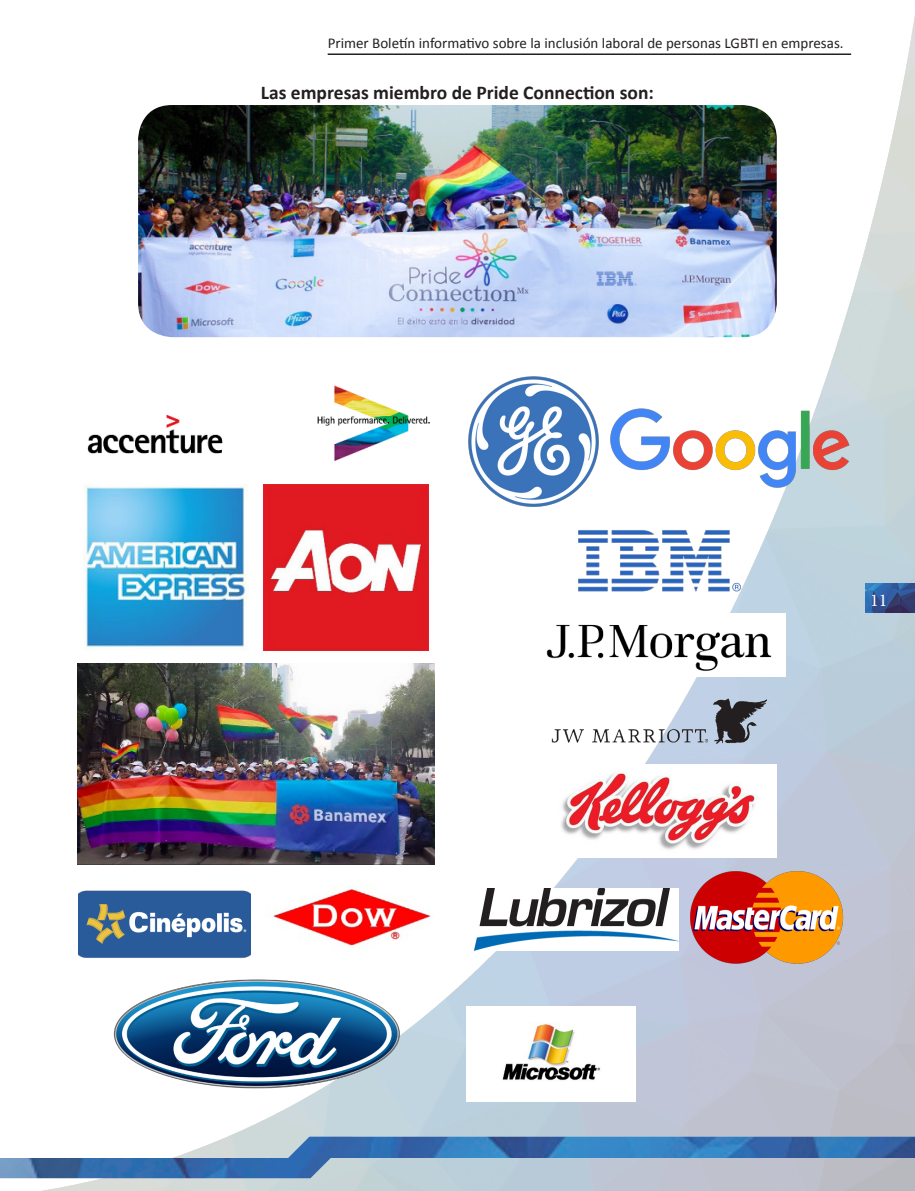
<style>
.page{position:relative;width:915px;height:1191px;background:#fff}
.page>*{position:absolute;margin:0;border:0;box-sizing:border-box;transform-origin:0 0}
.t1{font:700 19.5px "Calibri";color:#231f20}
.t2{font:18px "Minion Pro";color:#fff}
.t3{font:15px "Calibri";color:#231f20}
</style>
<div class="page">
<img style="left:0;top:22px;width:914px;height:1169px">
<img style="left:865px;top:583px;width:49px;height:30px">
<hr style="left:327px;top:53px;width:523px;height:2px;background:#231f20">
<img style="left:0;top:1136px;width:914px;height:42px">
<img style="left:138px;top:105px;width:638px;height:232px">
<img style="left:77px;top:375px;width:358px;height:96px">
<img style="left:83px;top:485px;width:165px;height:165px">
<img style="left:263px;top:485px;width:165px;height:165px">
<img style="left:77px;top:663px;width:358px;height:201px">
<img style="left:78px;top:884px;width:173px;height:76px">
<img style="left:262px;top:877px;width:172px;height:83px">
<img style="left:108px;top:973px;width:295px;height:119px">
<img style="left:467px;top:375px;width:132px;height:132px">
<img style="left:610px;top:408px;width:240px;height:81px">
<img style="left:573px;top:520px;width:171px;height:80px">
<img style="left:532px;top:614px;width:253px;height:62px">
<img style="left:551px;top:690px;width:215px;height:61px">
<img style="left:541px;top:764px;width:235px;height:93px">
<img style="left:474px;top:888px;width:203px;height:62px">
<img style="left:689px;top:871px;width:154px;height:92px">
<img style="left:466px;top:1006px;width:169px;height:95px">
<p class="t3" style="left:327px;top:34px;width:517px">Primer Boletín informativo sobre la inclusión laboral de personas LGBTI en empresas.</p>
<h1 class="t1" style="left:261px;top:80px;width:394px">Las empresas miembro de Pride Connection son:</h1>
<p class="t2" style="left:870px;top:588px;width:19px">11</p>
</div>
